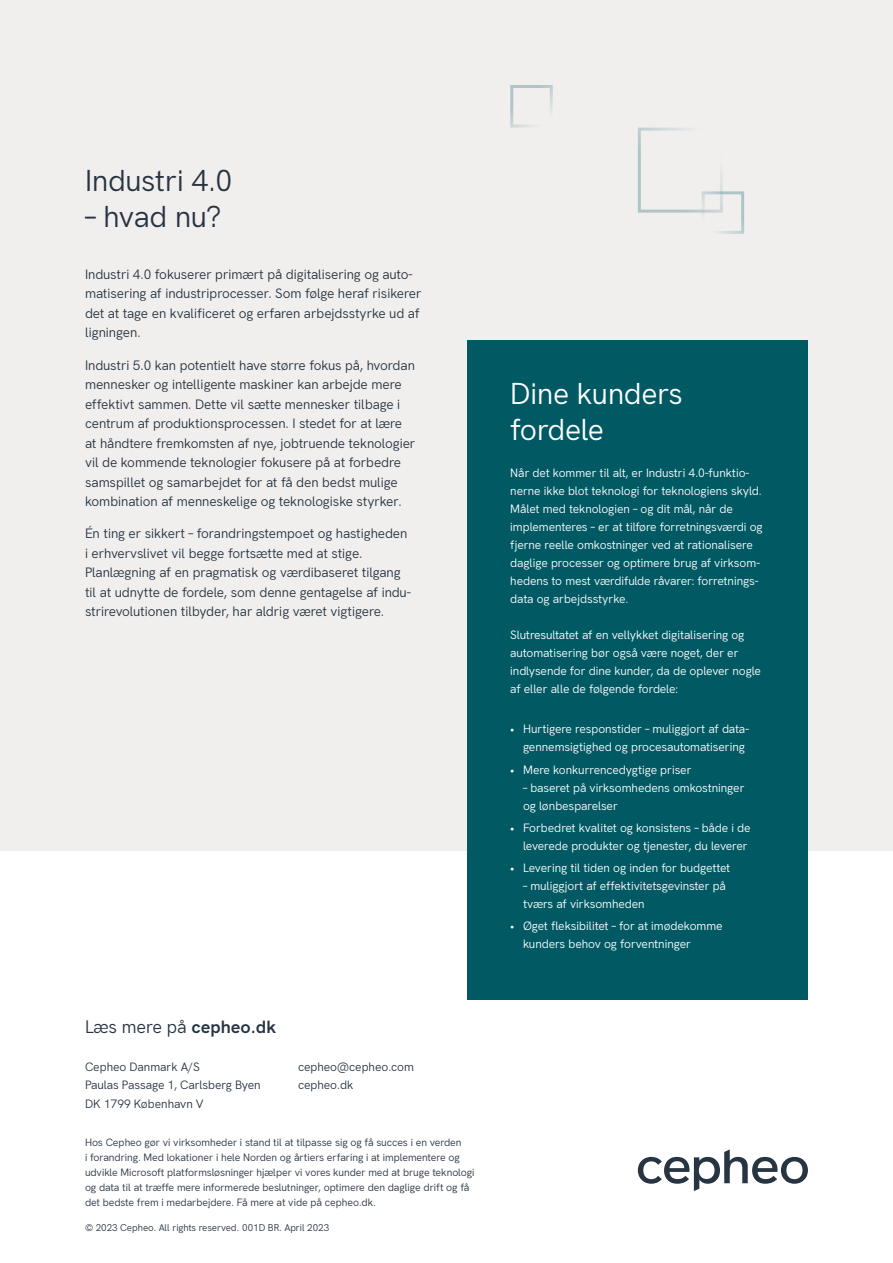
<style>
.page{position:relative;width:893px;height:1263px;background:#fff}
.page>*{position:absolute;margin:0;border:0;box-sizing:border-box;transform-origin:0 0}
.t1{font:30px "Hanken Grotesk";letter-spacing:-.01em;color:#273442}
.t2{font:30px/36px "Hanken Grotesk";letter-spacing:-.01em;color:#fff}
.t3{font:18px "Hanken Grotesk";letter-spacing:-.01em;color:#273442}
.t4{font:13.5px/19.5px "Hanken Grotesk";letter-spacing:-.01em;color:#273442}
.t5{font:12px/18px "Hanken Grotesk";letter-spacing:-.01em;color:#fff}
.t6{font:12px/18px "Hanken Grotesk";letter-spacing:-.005em;color:#273442}
.t7{font:10.5px/15px "Hanken Grotesk";letter-spacing:-.01em;color:#273442}
.t8{font:9.75px "Hanken Grotesk";color:#273442}
.s1{font-weight:700}
</style>
<div class="page">
<svg style="left:638px;top:1149px;width:170px;height:42px"></svg>
<div style="left:0;top:0;width:893px;height:850px;background:#f1efed"></div>
<div style="left:468px;top:340px;width:340px;height:660px;background:#005963"></div>
<div style="left:638px;top:128px;width:85px;height:85px;border:3px solid #82a8b1"></div>
<div style="left:510px;top:85px;width:43px;height:43px;border:3px solid #82a8b1"></div>
<div style="left:702px;top:191px;width:42px;height:43px;border:3px solid #82a8b1"></div>
<h1 class="t1" style="left:85px;top:157px;width:149px">Industri 4.0</h1>
<h1 class="t1" style="left:85px;top:193px;width:138px">– hvad nu?</h1>
<p class="t4" style="left:85px;top:263px;width:338px">Industri 4.0 fokuserer primært på digitalisering og auto&shy;matisering af industriprocesser. Som følge heraf risikerer det at tage en kvalificeret og erfaren arbejdsstyrke ud af ligningen.</p>
<p class="t4" style="left:85px;top:354px;width:332px">Industri 5.0 kan potentielt have større fokus på, hvordan mennesker og intelligente maskiner kan arbejde mere effektivt sammen. Dette vil sætte mennesker tilbage i centrum af produktionsprocessen. I stedet for at lære at håndtere fremkomsten af nye, jobtruende teknologier vil de kommende teknologier fokusere på at forbedre samspillet og samarbejdet for at få den bedst mulige kombination af menneskelige og teknologiske styrker.</p>
<p class="t4" style="left:85px;top:523px;width:327px">Én ting er sikkert – forandringstempoet og hastigheden i erhvervslivet vil begge fortsætte med at stige.<br>Planlægning af en pragmatisk og værdibaseret tilgang til at udnytte de fordele, som denne gentagelse af indu&shy;strirevolutionen tilbyder, har aldrig været vigtigere.</p>
<h2 class="t3" style="left:85px;top:1013px;width:193px">Læs mere på <span class="s1">cepheo.dk</span></h2>
<p class="t6" style="left:85px;top:1057px;width:177px">Cepheo Danmark A/S<br>Paulas Passage 1, Carlsberg Byen<br>DK 1799 København V</p>
<p class="t6" style="left:298px;top:1057px;width:117px">cepheo@cepheo.com cepheo.dk</p>
<p class="t7" style="left:85px;top:1133px;width:391px">Hos Cepheo gør vi virksomheder i stand til at tilpasse sig og få succes i en verden<br>i forandring. Med lokationer i hele Norden og årtiers erfaring i at implementere og udvikle Microsoft platformsløsninger hjælper vi vores kunder med at bruge teknologi og data til at træffe mere informerede beslutninger, optimere den daglige drift og få det bedste frem i medarbejdere. Få mere at vide på cepheo.dk.</p>
<p class="t8" style="left:85px;top:1220px;width:246px">© 2023 Cepheo. All rights reserved. 001D BR. April 2023</p>
<h1 class="t2" style="left:510px;top:373px;width:174px">Dine kunders fordele</h1>
<p class="t5" style="left:510px;top:463px;width:254px">Når det kommer til alt, er Industri 4.0-funktio&shy;nerne ikke blot teknologi for teknologiens skyld.<br>Målet med teknologien – og dit mål, når de implementeres – er at tilføre forretningsværdi og fjerne reelle omkostninger ved at rationalisere daglige processer og optimere brug af virksom&shy;hedens to mest værdifulde råvarer: forretnings&shy;data og arbejdsstyrke.</p>
<p class="t5" style="left:510px;top:625px;width:252px">Slutresultatet af en vellykket digitalisering og automatisering bør også være noget, der er indlysende for dine kunder, da de oplever nogle af eller alle de følgende fordele:</p>
<p class="t5" style="left:523px;top:719px;width:227px;text-indent:-13px">• Hurtigere responstider – muliggjort af data&shy;gennemsigtighed og procesautomatisering</p>
<p class="t5" style="left:510px;top:759px;width:183px">• Mere konkurrencedygtige priser</p>
<p class="t5" style="left:523px;top:777px;width:223px">– baseret på virksomhedens omkostninger og lønbesparelser</p>
<p class="t5" style="left:510px;top:818px;width:242px;text-align:right">• Forbedret kvalitet og konsistens – både i de leverede produkter og tjenester, du leverer</p>
<p class="t5" style="left:510px;top:858px;width:222px">• Levering til tiden og inden for budgettet</p>
<p class="t5" style="left:523px;top:876px;width:204px">– muliggjort af effektivitetsgevinster på tværs af virksomheden</p>
<p class="t5" style="left:523px;top:916px;width:201px;text-indent:-13px">• Øget fleksibilitet – for at imødekomme kunders behov og forventninger</p>
</div>
